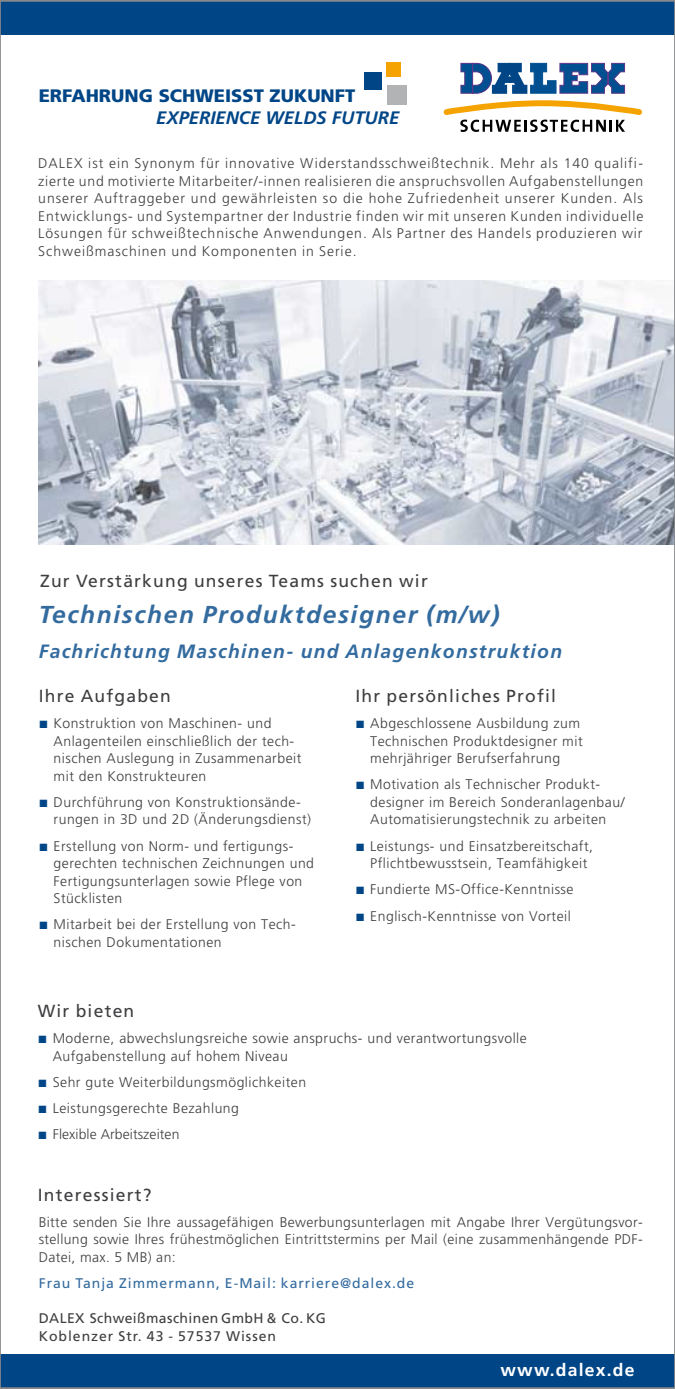
<style>
.page{position:relative;width:675px;height:1389px;background:#fff}
.page>*{position:absolute;margin:0;border:0;box-sizing:border-box;transform-origin:0 0}
.t1{font:italic 700 24.5px "Frutiger LT Std";letter-spacing:.07em;color:#336b9f}
.t2{font:italic 700 19.25px "Frutiger LT Std";letter-spacing:.07em;color:#336b9f}
.t3{font:900 18.03px "Frutiger LT Std";color:#004687}
.t4{font:italic 700 18.03px "Frutiger LT Std";color:#004687}
.t5{font:17.5px "Frutiger LT Std";letter-spacing:.07em;color:#3e3d40}
.t6{font:700 17.5px "Frutiger LT Std";letter-spacing:.07em;color:#fff}
.t7{font:300 14px/17.5px "Frutiger LT Std";letter-spacing:.035em;color:#3e3d40}
.t8{font:14px/17.5px "Frutiger LT Std";letter-spacing:.03em;color:#3e3d40}
.t9{font:14px "Frutiger LT Std";letter-spacing:.07em;color:#336b9f}
.t10{font:300 14px "Frutiger LT Std";letter-spacing:.005em;color:#3e3d40}
.s1{font-family:"Arial";font-weight:400;font-size:15.75px;color:#004687}
</style>
<div class="page">
<div style="left:0;top:1354px;width:675px;height:35px;background:#004687"></div>
<div style="left:0;top:0;width:675px;height:35px;background:#004687"></div>
<svg style="left:443px;top:63px;width:199px;height:69px"></svg>
<div style="left:387px;top:63px;width:14px;height:14px;background:#f4a300"></div>
<div style="left:364px;top:72px;width:17px;height:17px;background:#004687"></div>
<div style="left:387px;top:86px;width:19px;height:19px;background:#b1b3b4"></div>
<img style="left:39px;top:280px;width:633px;height:264px">
<p class="t3" style="left:39px;top:85px;width:318px">ERFAHRUNG SCHWEISST ZUKUNFT</p>
<p class="t4" style="left:156px;top:107px;width:244px">EXPERIENCE WELDS FUTURE</p>
<p class="t7" style="left:38px;top:155px;width:606px;text-align:justify">DALEX ist ein Synonym für innovative Widerstandsschweißtechnik. Mehr als 140 qualifi&shy;zierte und motivierte Mitarbeiter/-innen realisieren die anspruchsvollen Aufgabenstellungen unserer Auftraggeber und gewährleisten so die hohe Zufriedenheit unserer Kunden. Als Entwicklungs- und Systempartner der Industrie finden wir mit unseren Kunden individuelle Lösungen für schweißtechnische Anwendungen. Als Partner des Handels produzieren wir Schweißmaschinen und Komponenten in Serie.</p>
<p class="t5" style="left:40px;top:570px;width:389px">Zur Verstärkung unseres Teams suchen wir</p>
<h1 class="t1" style="left:39px;top:600px;width:462px">Technischen Produktdesigner (m/w)</h1>
<h2 class="t2" style="left:39px;top:640px;width:525px">Fachrichtung Maschinen- und Anlagenkonstruktion</h2>
<p class="t5" style="left:39px;top:685px;width:134px">Ihre Aufgaben</p>
<p class="t5" style="left:355px;top:685px;width:202px">Ihr persönliches Profil</p>
<p class="t7" style="left:54px;top:715px;width:249px;text-indent:-15px"><span class="s1">■</span> Konstruktion von Maschinen- und Anlagenteilen einschließlich der tech&shy;nischen Auslegung in Zusammenarbeit mit den Konstrukteuren</p>
<p class="t7" style="left:54px;top:793px;width:259px;text-indent:-15px"><span class="s1">■</span> Durchführung von Konstruktionsände&shy;rungen in 3D und 2D (Änderungsdienst)</p>
<p class="t7" style="left:54px;top:837px;width:262px;text-indent:-15px"><span class="s1">■</span> Erstellung von Norm- und fertigungs&shy;gerechten technischen Zeichnungen und Fertigungsunterlagen sowie Pflege von Stücklisten</p>
<p class="t7" style="left:54px;top:916px;width:244px;text-indent:-15px"><span class="s1">■</span> Mitarbeit bei der Erstellung von Tech&shy;nischen Dokumentationen</p>
<p class="t7" style="left:370px;top:715px;width:214px;text-indent:-15px"><span class="s1">■</span> Abgeschlossene Ausbildung zum<br>Technischen Produktdesigner mit mehrjähriger Berufserfahrung</p>
<p class="t7" style="left:370px;top:776px;width:256px;text-indent:-15px"><span class="s1">■</span> Motivation als Technischer Produkt&shy;designer im Bereich Sonderanlagenbau/<br>Automatisierungstechnik zu arbeiten</p>
<p class="t7" style="left:370px;top:837px;width:224px;text-indent:-15px"><span class="s1">■</span> Leistungs- und Einsatzbereitschaft,<br>Pflichtbewusstsein, Teamfähigkeit</p>
<p class="t7" style="left:355px;top:881px;width:220px"><span class="s1">■</span> Fundierte MS-Office-Kenntnisse</p>
<p class="t7" style="left:355px;top:907px;width:217px"><span class="s1">■</span> Englisch-Kenntnisse von Vorteil</p>
<p class="t5" style="left:38px;top:1000px;width:98px">Wir bieten</p>
<p class="t7" style="left:53px;top:1030px;width:475px;text-indent:-15px"><span class="s1">■</span> Moderne, abwechslungsreiche sowie anspruchs- und verantwortungsvolle<br>Aufgabenstellung auf hohem Niveau</p>
<p class="t7" style="left:38px;top:1073px;width:270px"><span class="s1">■</span> Sehr gute Weiterbildungsmöglichkeiten</p>
<p class="t7" style="left:38px;top:1100px;width:203px"><span class="s1">■</span> Leistungsgerechte Bezahlung</p>
<p class="t10" style="left:38px;top:1126px;width:143px"><span class="s1">■</span> Flexible Arbeitszeiten</p>
<p class="t5" style="left:38px;top:1184px;width:115px">Interessiert?</p>
<p class="t7" style="left:39px;top:1213px;width:605px;text-align:justify">Bitte senden Sie Ihre aussagefähigen Bewerbungsunterlagen mit Angabe Ihrer Vergütungsvor&shy;stellung sowie Ihres frühestmöglichen Eintrittstermins per Mail (eine zusammenhängende PDF-Datei, max. 5 MB) an:</p>
<p class="t9" style="left:39px;top:1275px;width:377px">Frau Tanja Zimmermann, E-Mail: karriere@dalex.de</p>
<p class="t8" style="left:39px;top:1309px;width:289px">DALEX Schweißmaschinen GmbH &amp; Co. KG<br>Koblenzer Str. 43 - 57537 Wissen</p>
<p class="t6" style="left:500px;top:1360px;width:135px">www.dalex.de</p>
</div>
